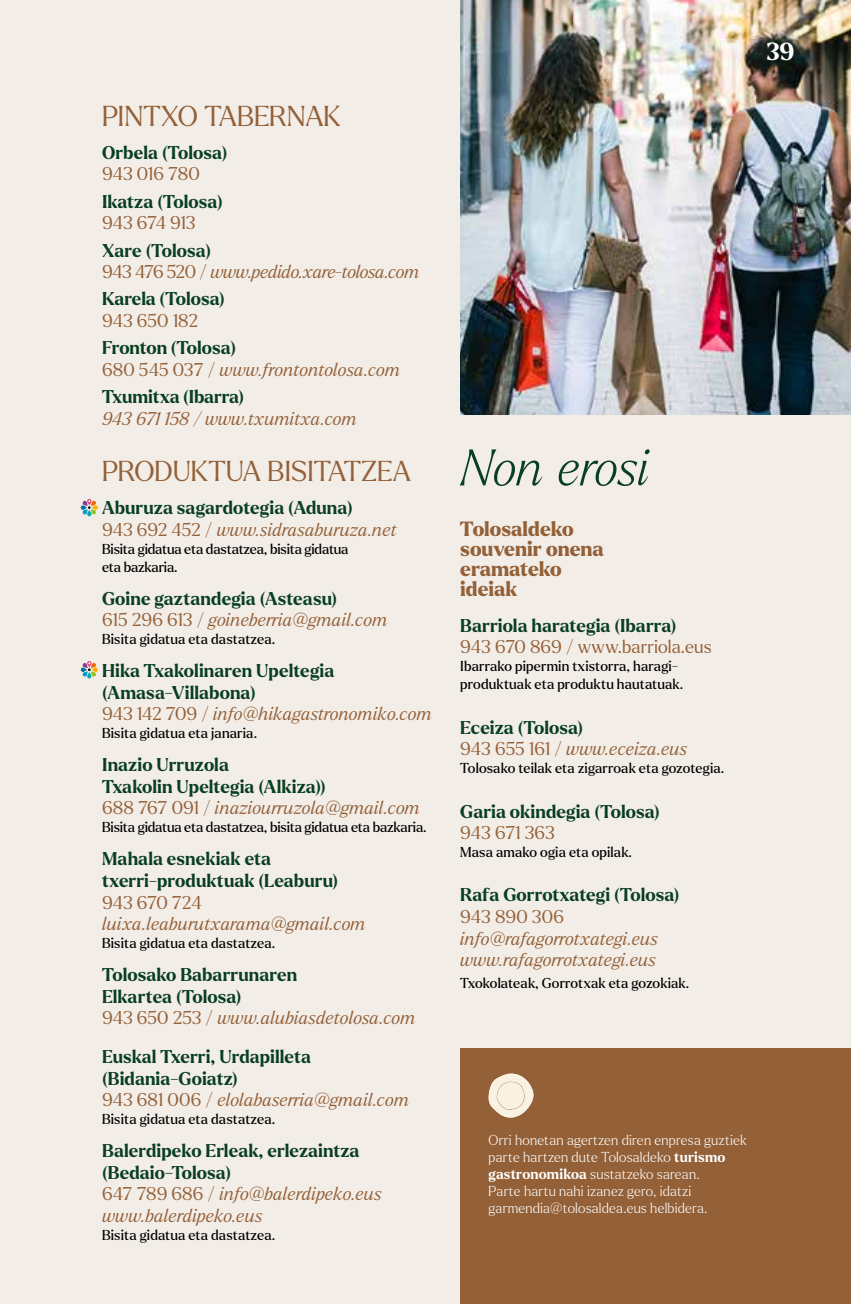
<style>
.page{position:relative;width:851px;height:1304px;background:#fff}
.page>*{position:absolute;margin:0;border:0;box-sizing:border-box;transform-origin:0 0}
.t1{font:italic 100 50px "Larken";color:#093f21}
.t2{font:300 28px "Larken";letter-spacing:-.005em;color:#936037}
.t3{font:700 24px "Larken";color:#fff}
.t4{font:800 20px/20px "Larken";color:#936037}
.t5{font:700 18px/21.6px "Larken";letter-spacing:.005em;color:#093f21}
.t6{font:italic 300 18px/21.6px "Larken";color:#936037}
.t7{font:300 18px "Larken";letter-spacing:.005em;color:#936037}
.t8{font:italic 300 18px/21.6px "Larken";letter-spacing:-.02em;color:#936037}
.t9{font:14px/18px "Larken";letter-spacing:.005em;color:#000}
.t10{font:100 14px/16.8px "Larken";letter-spacing:.015em;color:#fff}
.t11{font:14px/18px "Larken";letter-spacing:-.015em;color:#000}
.s1{font-weight:700;font-style:normal;color:#093f21}
.s2{font-style:normal}
.s3{font-weight:300;color:#936037}
.s4{font-weight:300;font-style:italic;color:#936037}
.s5{font-weight:700}
</style>
<div class="page">
<div style="left:0;top:0;width:850px;height:1304px;background:#f3ede8"></div>
<img style="left:460px;top:0;width:390px;height:414px">
<svg style="left:81px;top:499px;width:17px;height:17px"></svg>
<svg style="left:81px;top:661px;width:17px;height:17px"></svg>
<div style="left:460px;top:1049px;width:390px;height:255px;background:#936037"></div>
<svg style="left:488px;top:1074px;width:45px;height:44px"></svg>
<h2 class="t2" style="left:102px;top:97px;width:240px">PINTXO TABERNAK</h2>
<p class="t5" style="left:102px;top:142px;width:127px">Orbela (Tolosa)</p>
<p class="t7" style="left:102px;top:162px;width:99px">943 016 780</p>
<p class="t5" style="left:102px;top:191px;width:122px">Ikatza (Tolosa)</p>
<p class="t7" style="left:102px;top:211px;width:95px">943 674 913</p>
<p class="t8" style="left:102px;top:239px;width:319px"><span class="s1">Xare (Tolosa)<br></span><span class="s2">943 476 520 /</span> www.pedido.xare-tolosa.com</p>
<p class="t5" style="left:102px;top:288px;width:124px">Karela (Tolosa)</p>
<p class="t7" style="left:102px;top:309px;width:97px">943 650 182</p>
<p class="t6" style="left:102px;top:337px;width:299px"><span class="s1">Fronton (Tolosa)<br></span><span class="s2">680 545 037 /</span> www.frontontolosa.com</p>
<p class="t5" style="left:102px;top:386px;width:143px">Txumitxa (Ibarra)</p>
<p class="t6" style="left:102px;top:407px;width:256px">943 671 158 / www.txumitxa.com</p>
<h2 class="t2" style="left:102px;top:453px;width:310px">PRODUKTUA BISITATZEA</h2>
<p class="t5" style="left:102px;top:497px;width:296px">Aburuza sagardotegia (Aduna)<br><span class="s3">943 692 452 /</span> <span class="s4">www.sidrasaburuza.net</span></p>
<p class="t11" style="left:102px;top:539px;width:248px">Bisita gidatua eta dastatzea, bisita gidatua eta bazkaria.</p>
<p class="t5" style="left:102px;top:587px;width:287px">Goine gaztandegia (Asteasu)<br><span class="s3">615 296 613 /</span> <span class="s4">goineberria@gmail.com</span></p>
<p class="t9" style="left:102px;top:630px;width:175px">Bisita gidatua eta dastatzea.</p>
<p class="t5" style="left:102px;top:660px;width:331px">Hika Txakolinaren Upeltegia (Amasa-Villabona)<br><span class="s3">943 142 709 /</span> <span class="s4">info@hikagastronomiko.com</span></p>
<p class="t9" style="left:102px;top:724px;width:156px">Bisita gidatua eta janaria.</p>
<p class="t5" style="left:102px;top:754px;width:319px">Inazio Urruzola<br>Txakolin Upeltegia (Alkiza))<br><span class="s3">688 767 091 /</span> <span class="s4">inaziourruzola@gmail.com</span></p>
<p class="t11" style="left:102px;top:818px;width:326px">Bisita gidatua eta dastatzea, bisita gidatua eta bazkaria.</p>
<p class="t5" style="left:102px;top:848px;width:237px">Mahala esnekiak eta txerri-produktuak (Leaburu)</p>
<p class="t7" style="left:102px;top:890px;width:101px">943 670 724</p>
<p class="t6" style="left:102px;top:913px;width:265px">luixa.leaburutxarama@gmail.com</p>
<p class="t9" style="left:102px;top:934px;width:175px">Bisita gidatua eta dastatzea.</p>
<p class="t5" style="left:102px;top:964px;width:315px">Tolosako Babarrunaren<br>Elkartea (Tolosa)<br><span class="s3">943 650 253 /</span> <span class="s4">www.alubiasdetolosa.com</span></p>
<p class="t5" style="left:102px;top:1046px;width:308px">Euskal Txerri, Urdapilleta (Bidania-Goiatz)<br><span class="s3">943 681 006 /</span> <span class="s4">elolabaserria@gmail.com</span></p>
<p class="t9" style="left:102px;top:1110px;width:175px">Bisita gidatua eta dastatzea.</p>
<p class="t5" style="left:102px;top:1140px;width:281px">Balerdipeko Erleak, erlezaintza (Bedaio-Tolosa)<br><span class="s3">647 789 686 /</span> <span class="s4">info@balerdipeko.eus www.balerdipeko.eus</span></p>
<p class="t9" style="left:102px;top:1226px;width:175px">Bisita gidatua eta dastatzea.</p>
<h3 class="t3" style="left:766px;top:36px;width:29px">39</h3>
<h1 class="t1" style="left:460px;top:437px;width:191px">Non erosi</h1>
<p class="t4" style="left:460px;top:519px;width:145px">Tolosaldeko souvenir onena eramateko ideiak</p>
<p class="t5" style="left:460px;top:615px;width:218px">Barriola harategia (Ibarra)</p>
<p class="t7" style="left:460px;top:635px;width:253px">943 670 869 / www.barriola.eus</p>
<p class="t9" style="left:460px;top:657px;width:224px">Ibarrako pipermin txistorra, haragi&shy;produktuak eta produktu hautatuak.</p>
<p class="t5" style="left:460px;top:717px;width:228px">Eceiza (Tolosa)<br><span class="s3">943 655 161 /</span> <span class="s4">www.eceiza.eus</span></p>
<p class="t9" style="left:460px;top:759px;width:266px">Tolosako teilak eta zigarroak eta gozotegia.</p>
<p class="t5" style="left:460px;top:801px;width:201px">Garia okindegia (Tolosa)</p>
<p class="t7" style="left:460px;top:821px;width:96px">943 671 363</p>
<p class="t9" style="left:460px;top:843px;width:173px">Masa amako ogia eta opilak.</p>
<p class="t5" style="left:460px;top:884px;width:221px">Rafa Gorrotxategi (Tolosa)</p>
<p class="t7" style="left:460px;top:905px;width:105px">943 890 306</p>
<p class="t6" style="left:460px;top:927px;width:199px">info@rafagorrotxategi.eus www.rafagorrotxategi.eus</p>
<p class="t9" style="left:460px;top:974px;width:231px">Txokolateak, Gorrotxak eta gozokiak.</p>
<p class="t10" style="left:488px;top:1131px;width:259px">Orri honetan agertzen diren enpresa guztiek parte hartzen dute Tolosaldeko <span class="s5">turismo gastronomikoa</span> sustatzeko sarean.<br>Parte hartu nahi izanez gero, idatzi garmendia@tolosaldea.eus helbidera.</p>
</div>
